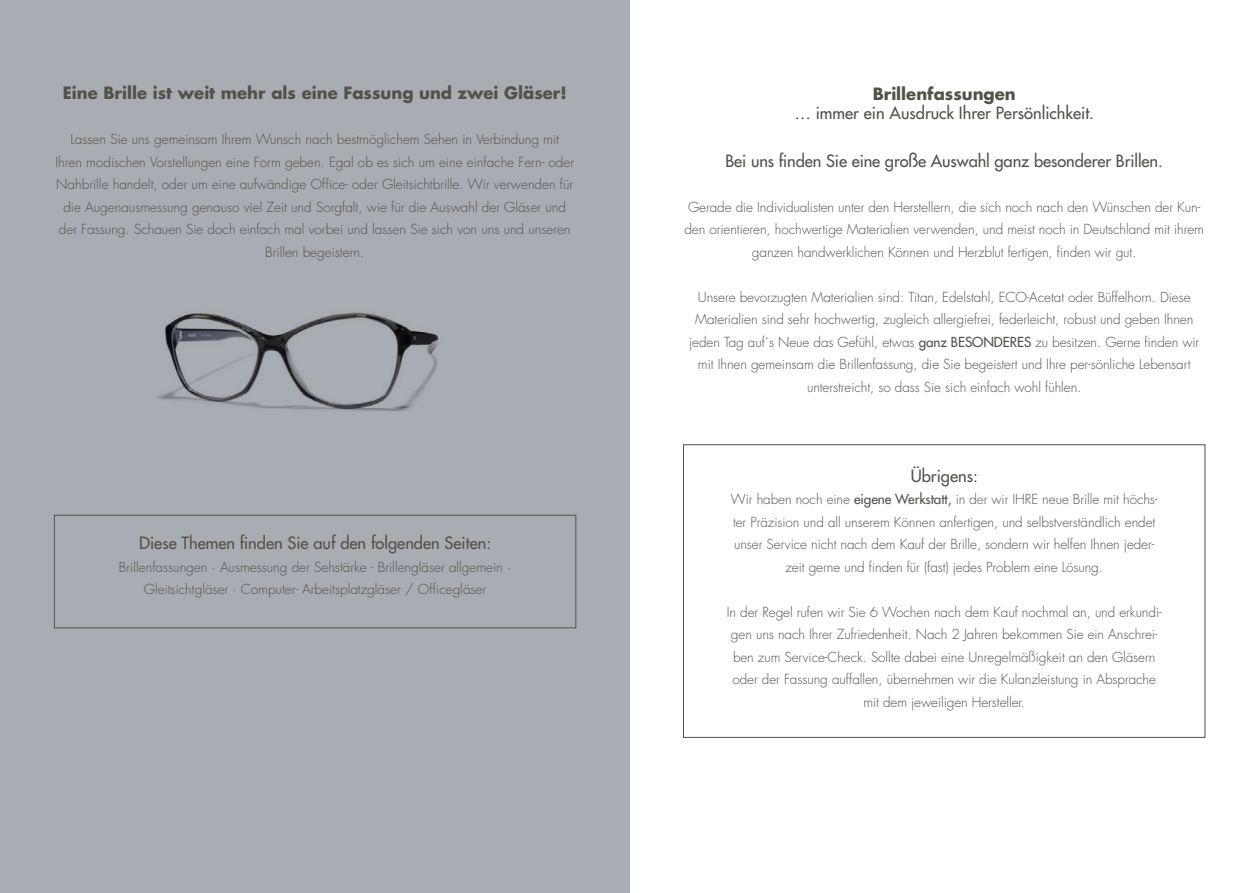
<style>
.page{position:relative;width:1259px;height:893px;background:#fff}
.page>*{position:absolute;margin:0;border:0;box-sizing:border-box;transform-origin:0 0}
.t1{font:500 16.5px "Futura Std";color:#535249}
.t2{font:700 16.5px "Futura Std";color:#535249}
.t3{font:300 13.5px/22.5px "Futura Std";letter-spacing:-.005em;color:#535249;text-align:center}
.s1{font-weight:500}
</style>
<div class="page">
<div style="left:0;top:0;width:629px;height:893px;background:#a8acb3"></div>
<div style="left:54px;top:515px;width:522px;height:113px;border:1px solid #535249"></div>
<div style="left:683px;top:444px;width:522px;height:294px;border:1px solid #535249"></div>
<img style="left:157px;top:312px;width:282px;height:99px">
<p class="t2" style="left:63px;top:82px;width:505px">Eine Brille ist weit mehr als eine Fassung und zwei Gläser!</p>
<p class="t3" style="left:55px;top:128px;width:520px">Lassen Sie uns gemeinsam Ihrem Wunsch nach bestmöglichem Sehen in Verbindung mit<br>Ihren modischen Vorstellungen eine Form geben. Egal ob es sich um eine einfache Fern- oder Nahbrille handelt, oder um eine aufwändige Office- oder Gleitsichtbrille. Wir verwenden für die Augenausmessung genauso viel Zeit und Sorgfalt, wie für die Auswahl der Gläser und der Fassung. Schauen Sie doch einfach mal vorbei und lassen Sie sich von uns und unseren Brillen begeistern.</p>
<p class="t1" style="left:139px;top:533px;width:353px">Diese Themen finden Sie auf den folgenden Seiten:</p>
<p class="t3" style="left:119px;top:556px;width:394px">Brillenfassungen ∙ Ausmessung der Sehstärke - Brillengläser allgemein ∙<br>Gleitsichtgläser ∙ Computer- Arbeitsplatzgläser / Officegläser</p>
<p class="t2" style="left:872px;top:83px;width:145px">Brillenfassungen</p>
<p class="t1" style="left:794px;top:103px;width:301px">… immer ein Ausdruck Ihrer Persönlichkeit.</p>
<p class="t1" style="left:725px;top:150px;width:439px">Bei uns finden Sie eine große Auswahl ganz besonderer Brillen.</p>
<p class="t3" style="left:684px;top:196px;width:521px">Gerade die Individualisten unter den Herstellern, die sich noch nach den Wünschen der Kun&shy;den orientieren, hochwertige Materialien verwenden, und meist noch in Deutschland mit ihrem ganzen handwerklichen Können und Herzblut fertigen, finden wir gut.</p>
<p class="t3" style="left:689px;top:286px;width:512px">Unsere bevorzugten Materialien sind: Titan, Edelstahl, ECO-Acetat oder Büffelhorn. Diese Materialien sind sehr hochwertig, zugleich allergiefrei, federleicht, robust und geben Ihnen jeden Tag auf´s Neue das Gefühl, etwas <span class="s1">ganz BESONDERES</span> zu besitzen. Gerne finden wir mit Ihnen gemeinsam die Brillenfassung, die Sie begeistert und Ihre per-sönliche Lebensart unterstreicht, so dass Sie sich einfach wohl fühlen.</p>
<p class="t1" style="left:910px;top:465px;width:69px">Übrigens:</p>
<p class="t3" style="left:731px;top:488px;width:428px">Wir haben noch eine <span class="s1">eigene Werkstatt,</span> in der wir IHRE neue Brille mit höchs&shy;ter Präzision und all unserem Können anfertigen, und selbstverständlich endet unser Service nicht nach dem Kauf der Brille, sondern wir helfen Ihnen jeder&shy;zeit gerne und finden für (fast) jedes Problem eine Lösung.</p>
<p class="t3" style="left:727px;top:601px;width:436px">In der Regel rufen wir Sie 6 Wochen nach dem Kauf nochmal an, und erkundi&shy;gen uns nach Ihrer Zufriedenheit. Nach 2 Jahren bekommen Sie ein Anschrei&shy;ben zum Service-Check. Sollte dabei eine Unregelmäßigkeit an den Gläsern oder der Fassung auffallen, übernehmen wir die Kulanzleistung in Absprache mit dem jeweiligen Hersteller.</p>
</div>
